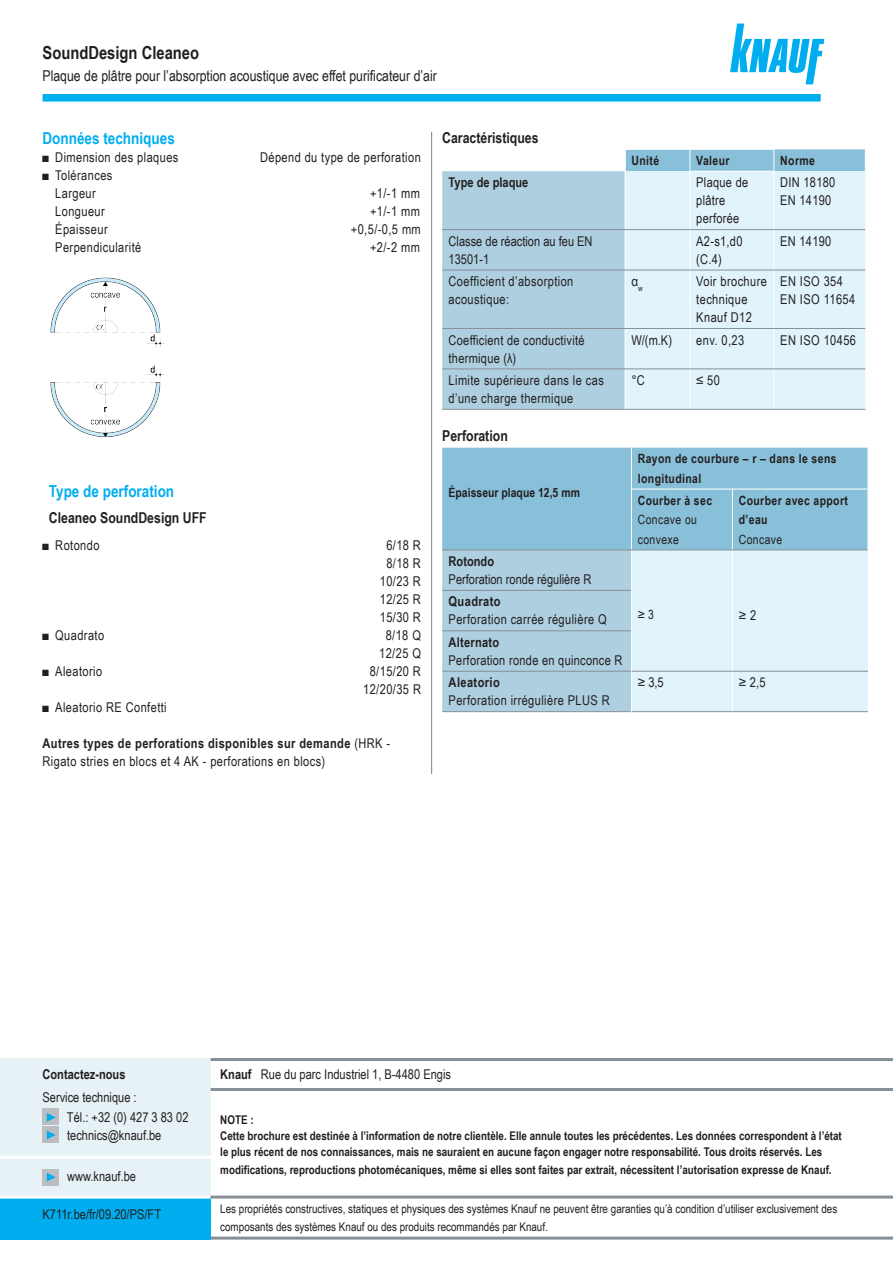
<style>
.page{position:relative;width:893px;height:1263px;background:#fff}
.page>*{position:absolute;margin:0;border:0;box-sizing:border-box;transform-origin:0 0}
.t1{font:700 18px "Arial Narrow";color:#231f20}
.t2{font:700 16.5px "Arial Narrow";color:#00aeef}
.t3{font:15px "Arial Narrow";color:#231f20}
.t4{font:700 15px "Arial Narrow";color:#231f20}
.t5{font:13.5px/18px "Arial Narrow";letter-spacing:.03em;color:#231f20}
.t6{font:13.5px/20.1px "Arial Narrow";color:#231f20}
.t7{font:700 13.5px "Arial Narrow";color:#231f20}
.t8{font:700 13.5px "Arial Narrow";letter-spacing:.03em;color:#231f20}
.t9{font:700 13.5px "Arial Narrow";letter-spacing:.02em;color:#231f20}
.t10{font:700 12.75px/19.5px "Arial Narrow";letter-spacing:.03em;color:#231f20}
.t11{font:12.75px/19.5px "Arial Narrow";letter-spacing:.03em;color:#231f20}
.t12{font:700 12.75px "Arial Narrow";color:#231f20}
.t13{font:700 12px/16px "Arial Narrow";color:#231f20}
.t14{font:12px/18px "Arial Narrow";color:#231f20}
.s1{font-weight:700}
</style>
<div class="page">
<div style="left:0;top:1058px;width:210px;height:139px;background:#e7f2f7"></div>
<div style="left:0;top:1197px;width:210px;height:42px;background:#00aeef"></div>
<hr style="left:0;top:1156px;width:211px;height:3px;background:#fff">
<hr style="left:0;top:1195px;width:211px;height:3px;background:#fff">
<hr style="left:211px;top:1058px;width:682px;height:3px;background:#869096">
<hr style="left:211px;top:1088px;width:682px;height:3px;background:#869096">
<hr style="left:211px;top:1195px;width:682px;height:3px;background:#869096">
<hr style="left:211px;top:1236px;width:682px;height:3px;background:#869096">
<div style="left:43px;top:1108px;width:16px;height:17px;background:#bcbdc0"></div>
<div style="left:43px;top:1127px;width:16px;height:16px;background:#bcbdc0"></div>
<div style="left:43px;top:1169px;width:16px;height:16px;background:#bcbdc0"></div>
<svg style="left:47px;top:1113px;width:9px;height:9px"></svg>
<svg style="left:47px;top:1130px;width:9px;height:9px"></svg>
<svg style="left:47px;top:1173px;width:9px;height:9px"></svg>
<hr style="left:431px;top:132px;width:1px;height:642px;background:#869096">
<div style="left:43px;top:94px;width:778px;height:8px;background:#00aeef"></div>
<svg style="left:730px;top:24px;width:94px;height:60px"></svg>
<hr style="left:442px;top:409px;width:183px;height:1px;background:#869096">
<hr style="left:625px;top:409px;width:65px;height:1px;background:#869096">
<hr style="left:690px;top:409px;width:84px;height:1px;background:#869096">
<hr style="left:774px;top:409px;width:91px;height:1px;background:#869096">
<svg style="left:442px;top:149px;width:424px;height:260px;background:#c9e2ee"></svg>
<img style="left:50px;top:277px;width:115px;height:160px">
<svg style="left:442px;top:448px;width:426px;height:263px;background:#b0d5e6"></svg>
<hr style="left:632px;top:488px;width:100px;height:2px;background:#fff">
<hr style="left:733px;top:488px;width:134px;height:2px;background:#fff">
<hr style="left:867px;top:488px;width:1px;height:62px;background:#fff">
<hr style="left:631px;top:448px;width:1px;height:41px;background:#fff">
<hr style="left:631px;top:489px;width:1px;height:61px;background:#fff">
<hr style="left:732px;top:488px;width:1px;height:62px;background:#fff">
<hr style="left:631px;top:550px;width:1px;height:40px;background:#fff">
<hr style="left:732px;top:550px;width:1px;height:40px;background:#fff">
<hr style="left:732px;top:590px;width:1px;height:41px;background:#fff">
<hr style="left:732px;top:631px;width:1px;height:40px;background:#fff">
<hr style="left:631px;top:590px;width:1px;height:41px;background:#fff">
<hr style="left:631px;top:631px;width:1px;height:40px;background:#fff">
<hr style="left:442px;top:550px;width:189px;height:1px;background:#869096">
<hr style="left:442px;top:590px;width:189px;height:1px;background:#869096">
<hr style="left:442px;top:630px;width:189px;height:1px;background:#869096">
<hr style="left:442px;top:671px;width:189px;height:1px;background:#869096">
<hr style="left:442px;top:711px;width:189px;height:1px;background:#869096">
<hr style="left:631px;top:671px;width:1px;height:41px;background:#fff">
<hr style="left:732px;top:672px;width:1px;height:39px;background:#fff">
<hr style="left:631px;top:550px;width:101px;height:1px;background:#869096">
<hr style="left:732px;top:550px;width:135px;height:1px;background:#869096">
<hr style="left:632px;top:671px;width:100px;height:1px;background:#869096">
<hr style="left:732px;top:671px;width:136px;height:1px;background:#869096">
<hr style="left:632px;top:711px;width:100px;height:1px;background:#869096">
<hr style="left:732px;top:711px;width:136px;height:1px;background:#869096">
<h1 class="t1" style="left:43px;top:39px;width:158px">SoundDesign Cleaneo</h1>
<p class="t3" style="left:43px;top:65px;width:396px">Plaque de plâtre pour l’absorption acoustique avec effet purificateur d’air</p>
<p class="t2" style="left:43px;top:125px;width:134px">Données techniques</p>
<p class="t5" style="left:43px;top:147px;width:137px">■ Dimension des plaques</p>
<p class="t5" style="left:260px;top:147px;width:162px">Dépend du type de perforation</p>
<p class="t5" style="left:43px;top:165px;width:71px;text-align:center">■ Tolérances<br>Largeur</p>
<p class="t5" style="left:370px;top:183px;width:51px">+1/-1 mm</p>
<p class="t5" style="left:55px;top:201px;width:51px">Longueur</p>
<p class="t5" style="left:370px;top:201px;width:51px">+1/-1 mm</p>
<p class="t5" style="left:55px;top:219px;width:54px">Épaisseur</p>
<p class="t5" style="left:351px;top:219px;width:71px">+0,5/-0,5 mm</p>
<p class="t5" style="left:55px;top:237px;width:88px">Perpendicularité</p>
<p class="t5" style="left:370px;top:237px;width:51px">+2/-2 mm</p>
<p class="t2" style="left:49px;top:478px;width:127px">Type de perforation</p>
<p class="t4" style="left:49px;top:506px;width:159px">Cleaneo SoundDesign UFF</p>
<p class="t5" style="left:43px;top:535px;width:59px">■ Rotondo</p>
<p class="t5" style="left:380px;top:535px;width:43px;text-align:center">6/18 R<br>8/18 R<br>10/23 R<br>12/25 R<br>15/30 R</p>
<p class="t5" style="left:43px;top:625px;width:63px">■ Quadrato</p>
<p class="t5" style="left:379px;top:625px;width:43px;text-align:center">8/18 Q<br>12/25 Q</p>
<p class="t5" style="left:43px;top:661px;width:61px">■ Aleatorio</p>
<p class="t5" style="left:363px;top:661px;width:59px;text-align:center">8/15/20 R<br>12/20/35 R</p>
<p class="t5" style="left:43px;top:697px;width:126px">■ Aleatorio RE Confetti</p>
<p class="t5" style="left:43px;top:733px;width:349px"><span class="s1">Autres types de perforations disponibles sur demande</span> (HRK -<br>Rigato stries en blocs et 4 AK - perforations en blocs)</p>
<p class="t4" style="left:442px;top:126px;width:98px">Caractéristiques</p>
<p class="t10" style="left:631px;top:150px;width:29px">Unité</p>
<p class="t10" style="left:696px;top:150px;width:35px">Valeur</p>
<p class="t10" style="left:780px;top:150px;width:36px">Norme</p>
<p class="t7" style="left:449px;top:172px;width:81px">Type de plaque</p>
<p class="t5" style="left:696px;top:173px;width:54px">Plaque de plâtre perforée</p>
<p class="t5" style="left:780px;top:173px;width:57px">DIN 18180<br>EN 14190</p>
<p class="t6" style="left:449px;top:231px;width:145px;line-height:18px">Classe de réaction au feu EN<br>13501-1</p>
<p class="t5" style="left:696px;top:231px;width:48px">A2-s1,d0 (C.4)</p>
<p class="t5" style="left:780px;top:231px;width:53px">EN 14190</p>
<p class="t5" style="left:449px;top:272px;width:126px">Coefficient d’absorption acoustique:</p>
<p class="t5" style="left:631px;top:272px;width:13px">α<sub>w</sub></p>
<p class="t5" style="left:696px;top:272px;width:72px">Voir brochure technique<br>Knauf D12</p>
<p class="t5" style="left:780px;top:272px;width:77px">EN ISO 354<br>EN ISO 11654</p>
<p class="t5" style="left:449px;top:330px;width:138px">Coefficient de conductivité thermique (λ)</p>
<p class="t5" style="left:631px;top:330px;width:42px">W/(m.K)</p>
<p class="t5" style="left:696px;top:330px;width:49px">env. 0,23</p>
<p class="t5" style="left:780px;top:330px;width:77px">EN ISO 10456</p>
<p class="t5" style="left:449px;top:371px;width:157px">Limite supérieure dans le cas d’une charge thermique</p>
<p class="t5" style="left:631px;top:371px;width:15px">°C</p>
<p class="t5" style="left:696px;top:371px;width:25px">≤ 50</p>
<p class="t4" style="left:442px;top:425px;width:67px">Perforation</p>
<p class="t12" style="left:449px;top:483px;width:133px">Épaisseur plaque 12,5 mm</p>
<p class="t7" style="left:449px;top:551px;width:47px">Rotondo</p>
<p class="t6" style="left:449px;top:569px;width:144px">Perforation ronde régulière R</p>
<p class="t8" style="left:449px;top:591px;width:54px">Quadrato</p>
<p class="t5" style="left:449px;top:610px;width:160px">Perforation carrée régulière Q</p>
<p class="t9" style="left:449px;top:632px;width:52px">Alternato</p>
<p class="t5" style="left:449px;top:651px;width:175px">Perforation ronde en quinconce R</p>
<p class="t8" style="left:449px;top:672px;width:53px">Aleatorio</p>
<p class="t5" style="left:449px;top:691px;width:163px">Perforation irrégulière PLUS R</p>
<p class="t10" style="left:638px;top:448px;width:200px">Rayon de courbure – r – dans le sens longitudinal</p>
<p class="t10" style="left:638px;top:490px;width:76px">Courber à sec</p>
<p class="t11" style="left:638px;top:509px;width:61px">Concave ou convexe</p>
<p class="t10" style="left:739px;top:490px;width:111px">Courber avec apport d’eau</p>
<p class="t11" style="left:739px;top:529px;width:45px">Concave</p>
<p class="t11" style="left:638px;top:605px;width:18px">≥ 3</p>
<p class="t5" style="left:739px;top:606px;width:19px">≥ 2</p>
<p class="t5" style="left:638px;top:673px;width:27px">≥ 3,5</p>
<p class="t5" style="left:739px;top:673px;width:28px">≥ 2,5</p>
<p class="t7" style="left:43px;top:1064px;width:85px">Contactez-nous</p>
<p class="t6" style="left:67px;top:1086px;width:123px;text-indent:-24px">Service technique :<br>Tél.: +32 (0) 427 3 83 02</p>
<p class="t6" style="left:67px;top:1124px;width:96px">technics@knauf.be</p>
<p class="t6" style="left:67px;top:1166px;width:70px">www.knauf.be</p>
<p class="t6" style="left:43px;top:1204px;width:120px">K711r.be/fr/09.20/PS/FT</p>
<p class="t6" style="left:220px;top:1064px;width:232px"><span class="s1">Knauf</span> Rue du parc Industriel 1, B-4480 Engis</p>
<p class="t13" style="left:220px;top:1111px;width:623px">NOTE :<br>Cette brochure est destinée à l’information de notre clientèle. Elle annule toutes les précédentes. Les données correspondent à l’état le plus récent de nos connaissances, mais ne sauraient en aucune façon engager notre responsabilité. Tous droits réservés. Les</p>
<p class="t13" style="left:220px;top:1161px;width:613px">modifications, reproductions photomécaniques, même si elles sont faites par extrait, nécessitent l’autorisation expresse de Knauf.</p>
<p class="t14" style="left:220px;top:1199px;width:618px">Les propriétés constructives, statiques et physiques des systèmes Knauf ne peuvent être garanties qu’à condition d’utiliser exclusivement des composants des systèmes Knauf ou des produits recommandés par Knauf.</p>
</div>
